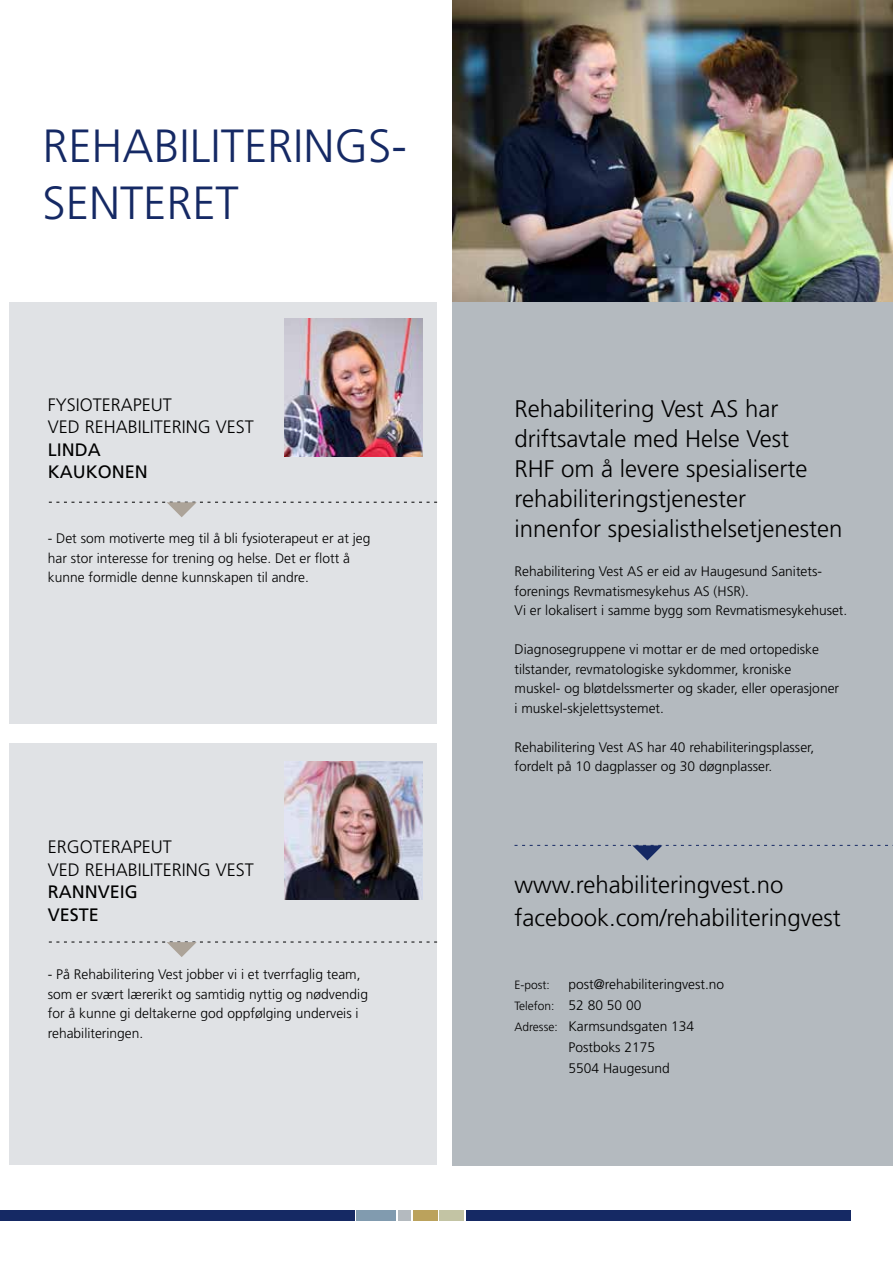
<style>
.page{position:relative;width:893px;height:1263px;background:#fff}
.page>*{position:absolute;margin:0;border:0;box-sizing:border-box;transform-origin:0 0}
.t1{font:300 46.5px/56.1px "Frutiger";color:#152964}
.t2{font:300 24px/30px "Frutiger";color:#000}
.t3{font:300 18px/22.5px "Frutiger";color:#000}
.t4{font:18px/22.5px "Frutiger";color:#000}
.t5{font:300 13.8px/19.5px "Frutiger";color:#000}
.t6{font:300 12px "Frutiger";color:#000}
.s1{font-size:13.8px}
.s2{font-size:12px}
</style>
<div class="page">
<div style="left:9px;top:302px;width:428px;height:422px;background:#e0e2e5"></div>
<div style="left:9px;top:743px;width:428px;height:422px;background:#e0e2e5"></div>
<div style="left:453px;top:0;width:440px;height:1165px;background:#b4babf"></div>
<img style="left:284px;top:319px;width:138px;height:138px">
<img style="left:284px;top:761px;width:138px;height:138px">
<svg style="left:49px;top:502px;width:388px;height:15px"></svg>
<svg style="left:49px;top:942px;width:388px;height:15px"></svg>
<img style="left:453px;top:0;width:440px;height:302px">
<svg style="left:514px;top:845px;width:379px;height:15px"></svg>
<div style="left:0;top:1210px;width:355px;height:10px;background:#152964"></div>
<div style="left:357px;top:1210px;width:39px;height:10px;background:#819baf"></div>
<div style="left:413px;top:1210px;width:24px;height:10px;background:#bba25c"></div>
<div style="left:440px;top:1210px;width:24px;height:10px;background:#c3c4a4"></div>
<div style="left:466px;top:1210px;width:384px;height:10px;background:#152964"></div>
<div style="left:398px;top:1210px;width:12px;height:10px;background:#b4babf"></div>
<h1 class="t1" style="left:43px;top:119px;width:366px">REHABILITERINGS-<br>SENTERET</h1>
<h3 class="t3" style="left:48px;top:394px;width:208px">FYSIOTERAPEUT<br>VED REHABILITERING VEST</h3>
<h3 class="t4" style="left:48px;top:439px;width:102px">LINDA<br>KAUKONEN</h3>
<p class="t5" style="left:48px;top:529px;width:324px">- Det som motiverte meg til å bli fysioterapeut er at jeg har stor interesse for trening og helse. Det er flott å kunne formidle denne kunnskapen til andre.</p>
<h3 class="t3" style="left:48px;top:836px;width:208px">ERGOTERAPEUT<br>VED REHABILITERING VEST</h3>
<h3 class="t4" style="left:48px;top:881px;width:91px">RANNVEIG<br>VESTE</h3>
<p class="t5" style="left:48px;top:965px;width:322px">- På Rehabilitering Vest jobber vi i et tverrfaglig team, som er svært lærerikt og samtidig nyttig og nødvendig for å kunne gi deltakerne god oppfølging underveis i rehabiliteringen.</p>
<h2 class="t2" style="left:514px;top:394px;width:330px">Rehabilitering Vest AS har driftsavtale med Helse Vest<br>RHF om å levere spesialiserte rehabiliteringstjenester<br>innenfor spesialisthelsetjenesten</h2>
<p class="t5" style="left:514px;top:562px;width:334px">Rehabilitering Vest AS er eid av Haugesund Sanitets&shy;forenings Revmatismesykehus AS (HSR).<br>Vi er lokalisert i samme bygg som Revmatismesykehuset.</p>
<p class="t5" style="left:514px;top:640px;width:326px">Diagnosegruppene vi mottar er de med ortopediske tilstander, revmatologiske sykdommer, kroniske muskel- og bløtdelssmerter og skader, eller operasjoner i muskel-skjelettsystemet.</p>
<p class="t5" style="left:514px;top:737px;width:301px">Rehabilitering Vest AS har 40 rehabiliteringsplasser, fordelt på 10 dagplasser og 30 døgnplasser.</p>
<h2 class="t2" style="left:514px;top:868px;width:328px;line-height:33px">www.rehabiliteringvest.no facebook.com/rehabiliteringvest</h2>
<p class="t6" style="left:514px;top:978px;width:37px">E-post:</p>
<p class="t5" style="left:568px;top:974px;width:157px">post@rehabiliteringvest.no</p>
<p class="t6" style="left:514px;top:999px;width:128px">Telefon: <span class="s1">52 80 50 00</span></p>
<p class="t5" style="left:568px;top:1015px;width:127px;line-height:21px;text-indent:-54px"><span class="s2">Adresse:</span> Karmsundsgaten 134<br>Postboks 2175<br>5504 Haugesund</p>
</div>
